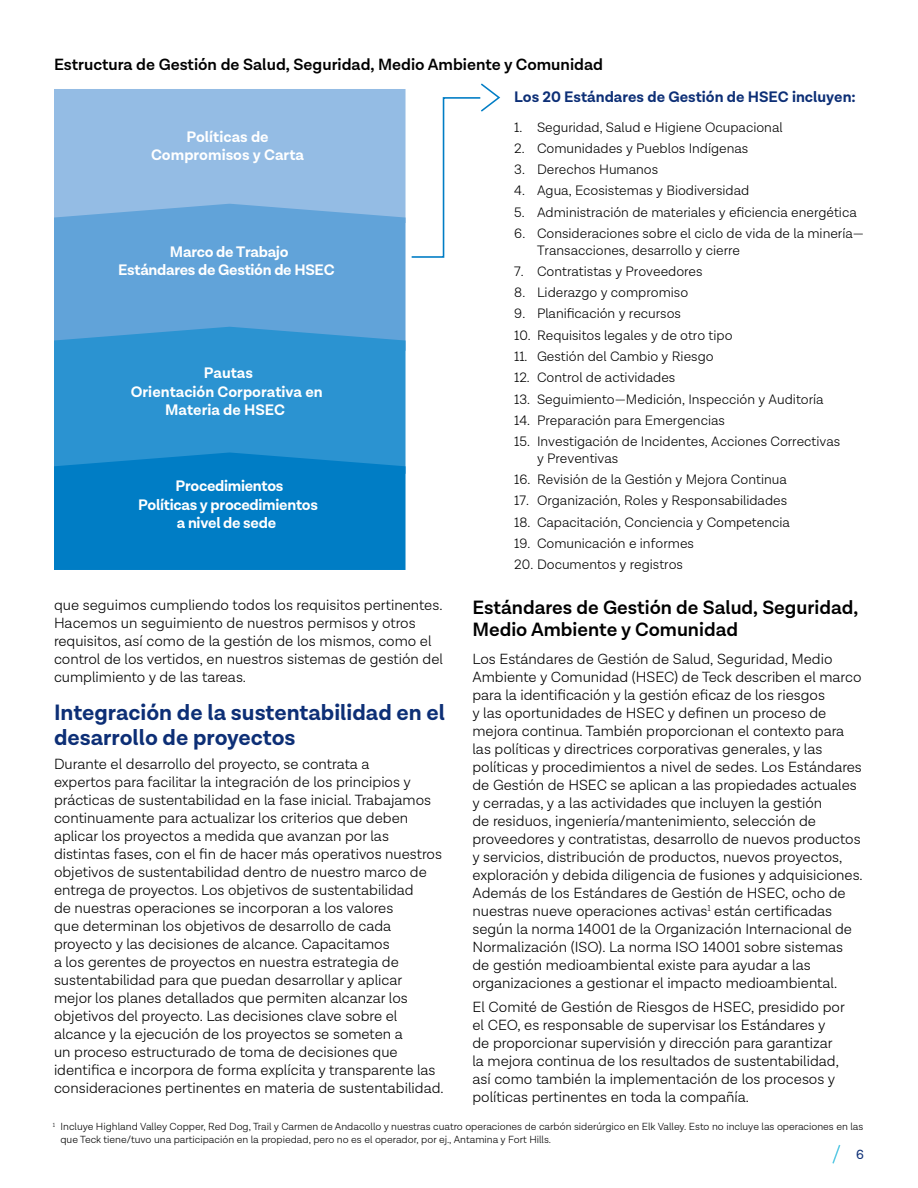
<style>
.page{position:relative;width:918px;height:1188px;background:#fff}
.page>*{position:absolute;margin:0;border:0;box-sizing:border-box;transform-origin:0 0}
.t1{font:700 22.5px/24.8px "Lota Grotesque";color:#0d2f76}
.t2{font:600 19.5px/21.6px "Lota Grotesque";color:#000}
.t3{font:600 16.5px "Lota Grotesque";color:#000}
.t4{font:700 15.45px/18.5px "Lota Grotesque";letter-spacing:-.02em;color:#fff;text-align:center}
.t5{font:700 15.45px/18.5px "Lota Grotesque";color:#fff;text-align:center}
.t6{font:700 15.45px "Lota Grotesque";color:#0d2f76}
.t7{font:300 15px/18px "Lota Grotesque";color:#000}
.t8{font:300 13.95px/16.6px "Lota Grotesque";color:#010101}
.t9{font:13.5px "Lota Grotesque";color:#0d2f76}
.t10{font:300 10.5px/12.6px "Lota Grotesque";color:#000}
</style>
<div class="page">
<svg style="left:832px;top:1145px;width:9px;height:19px"></svg>
<div style="left:54px;top:89px;width:352px;height:115px;background:#94bce4"></div>
<div style="left:54px;top:204px;width:352px;height:123px;background:#61a3d9"></div>
<div style="left:54px;top:327px;width:352px;height:126px;background:#2b93d1"></div>
<div style="left:54px;top:453px;width:352px;height:117px;background:#007dc5"></div>
<svg style="left:411px;top:83px;width:90px;height:175px"></svg>
<p class="t3" style="left:54px;top:55px;width:550px">Estructura de Gestión de Salud, Seguridad, Medio Ambiente y Comunidad</p>
<p class="t5" style="left:151px;top:128px;width:154px">Políticas de<br>Compromisos y Carta</p>
<p class="t4" style="left:118px;top:243px;width:218px">Marco de Trabajo<br>Estándares de Gestión de HSEC</p>
<p class="t5" style="left:131px;top:364px;width:193px">Pautas<br>Orientación Corporativa en<br>Materia de HSEC</p>
<p class="t4" style="left:138px;top:477px;width:181px">Procedimientos<br>Políticas y procedimientos a nivel de sede</p>
<p class="t7" style="left:54px;top:596px;width:391px">que seguimos cumpliendo todos los requisitos pertinentes.<br>Hacemos un seguimiento de nuestros permisos y otros requisitos, así como de la gestión de los mismos, como el control de los vertidos, en nuestros sistemas de gestión del cumplimiento y de las tareas.</p>
<h1 class="t1" style="left:54px;top:701px;width:393px">Integración de la sustentabilidad en el desarrollo de proyectos</h1>
<p class="t7" style="left:54px;top:756px;width:391px">Durante el desarrollo del proyecto, se contrata a<br>expertos para facilitar la integración de los principios y prácticas de sustentabilidad en la fase inicial. Trabajamos continuamente para actualizar los criterios que deben aplicar los proyectos a medida que avanzan por las distintas fases, con el fin de hacer más operativos nuestros objetivos de sustentabilidad dentro de nuestro marco de entrega de proyectos. Los objetivos de sustentabilidad<br>de nuestras operaciones se incorporan a los valores<br>que determinan los objetivos de desarrollo de cada proyecto y las decisiones de alcance. Capacitamos<br>a los gerentes de proyectos en nuestra estrategia de sustentabilidad para que puedan desarrollar y aplicar mejor los planes detallados que permiten alcanzar los objetivos del proyecto. Las decisiones clave sobre el alcance y la ejecución de los proyectos se someten a<br>un proceso estructurado de toma de decisiones que identifica e incorpora de forma explícita y transparente las consideraciones pertinentes en materia de sustentabilidad.</p>
<p class="t6" style="left:514px;top:88px;width:343px">Los 20 Estándares de Gestión de HSEC incluyen:</p>
<p class="t8" style="left:514px;top:119px;width:270px">1. Seguridad, Salud e Higiene Ocupacional</p>
<p class="t8" style="left:514px;top:140px;width:236px">2. Comunidades y Pueblos Indígenas</p>
<p class="t8" style="left:514px;top:161px;width:145px">3. Derechos Humanos</p>
<p class="t8" style="left:514px;top:183px;width:236px">4. Agua, Ecosistemas y Biodiversidad</p>
<p class="t8" style="left:514px;top:204px;width:344px">5. Administración de materiales y eficiencia energética</p>
<p class="t8" style="left:537px;top:225px;width:328px;text-indent:-23px">6. Consideraciones sobre el ciclo de vida de la minería—<br>Transacciones, desarrollo y cierre</p>
<p class="t8" style="left:514px;top:263px;width:190px">7. Contratistas y Proveedores</p>
<p class="t8" style="left:514px;top:284px;width:175px">8. Liderazgo y compromiso</p>
<p class="t8" style="left:514px;top:306px;width:168px">9. Planificación y recursos</p>
<p class="t8" style="left:514px;top:327px;width:220px">10. Requisitos legales y de otro tipo</p>
<p class="t8" style="left:514px;top:348px;width:201px">11. Gestión del Cambio y Riesgo</p>
<p class="t8" style="left:514px;top:370px;width:162px">12. Control de actividades</p>
<p class="t8" style="left:514px;top:391px;width:311px">13. Seguimiento—Medición, Inspección y Auditoría</p>
<p class="t8" style="left:514px;top:412px;width:212px">14. Preparación para Emergencias</p>
<p class="t8" style="left:537px;top:433px;width:305px;text-indent:-23px">15. Investigación de Incidentes, Acciones Correctivas y Preventivas</p>
<p class="t8" style="left:514px;top:471px;width:274px">16. Revisión de la Gestión y Mejora Continua</p>
<p class="t8" style="left:514px;top:493px;width:274px">17. Organización, Roles y Responsabilidades</p>
<p class="t8" style="left:514px;top:514px;width:277px">18. Capacitación, Conciencia y Competencia</p>
<p class="t8" style="left:514px;top:535px;width:181px">19. Comunicación e informes</p>
<p class="t8" style="left:514px;top:556px;width:170px">20. Documentos y registros</p>
<h2 class="t2" style="left:472px;top:597px;width:387px">Estándares de Gestión de Salud, Seguridad,<br>Medio Ambiente y Comunidad</h2>
<p class="t7" style="left:472px;top:650px;width:392px">Los Estándares de Gestión de Salud, Seguridad, Medio Ambiente y Comunidad (HSEC) de Teck describen el marco para la identificación y la gestión eficaz de los riesgos<br>y las oportunidades de HSEC y definen un proceso de mejora continua. También proporcionan el contexto para las políticas y directrices corporativas generales, y las políticas y procedimientos a nivel de sedes. Los Estándares de Gestión de HSEC se aplican a las propiedades actuales y cerradas, y a las actividades que incluyen la gestión<br>de residuos, ingeniería/mantenimiento, selección de proveedores y contratistas, desarrollo de nuevos productos y servicios, distribución de productos, nuevos proyectos, exploración y debida diligencia de fusiones y adquisiciones.<br>Además de los Estándares de Gestión de HSEC, ocho de nuestras nueve operaciones activas<sup>1</sup> están certificadas según la norma 14001 de la Organización Internacional de Normalización (ISO). La norma ISO 14001 sobre sistemas de gestión medioambiental existe para ayudar a las organizaciones a gestionar el impacto medioambiental.</p>
<p class="t7" style="left:472px;top:998px;width:374px">El Comité de Gestión de Riesgos de HSEC, presidido por el CEO, es responsable de supervisar los Estándares y de proporcionar supervisión y dirección para garantizar la mejora continua de los resultados de sustentabilidad, así como también la implementación de los procesos y políticas pertinentes en toda la compañía.</p>
<p class="t10" style="left:60px;top:1121px;width:804px;text-indent:-8px"><sup>1</sup> Incluye Highland Valley Copper, Red Dog, Trail y Carmen de Andacollo y nuestras cuatro operaciones de carbón siderúrgico en Elk Valley. Esto no incluye las operaciones en las que Teck tiene/tuvo una participación en la propiedad, pero no es el operador, por ej., Antamina y Fort Hills.</p>
<p class="t9" style="left:856px;top:1147px;width:9px">6</p>
</div>
